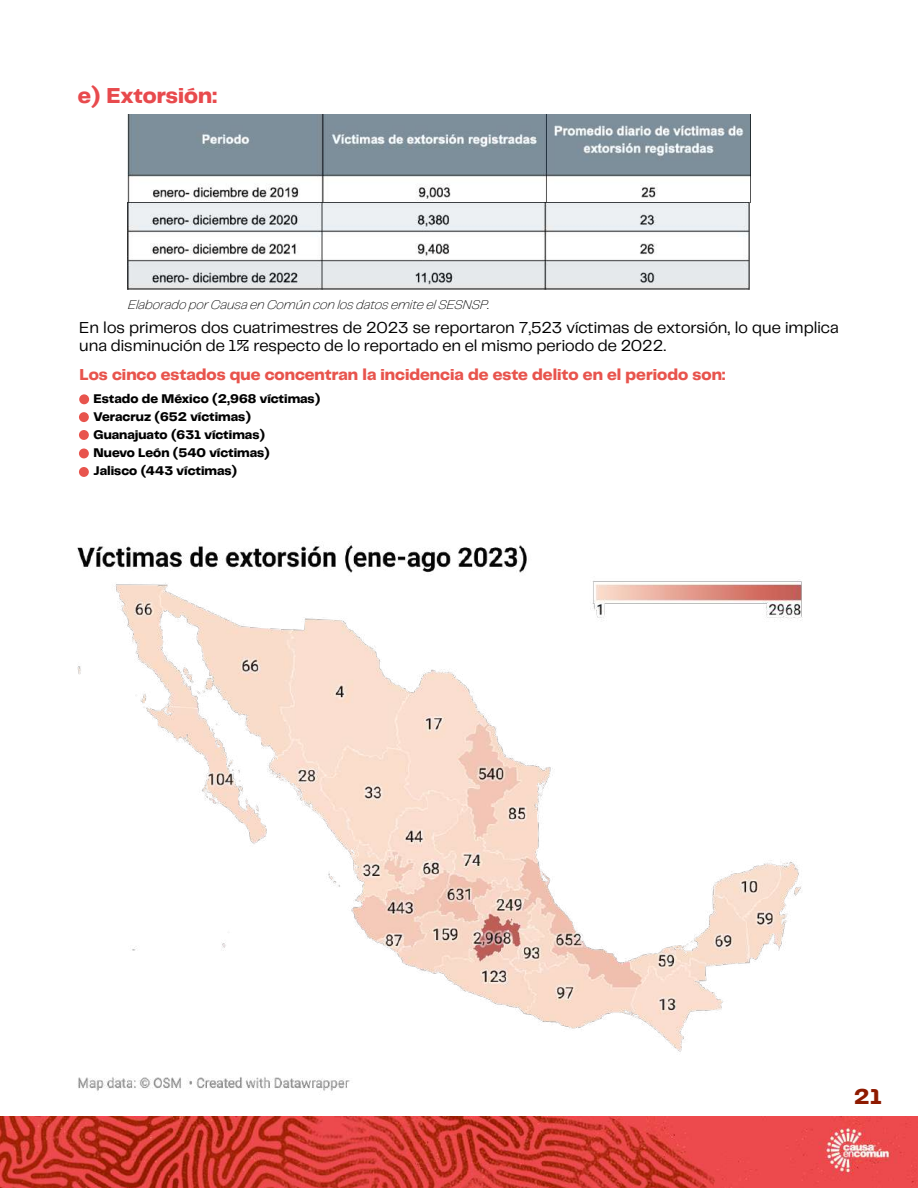
<style>
.page{position:relative;width:918px;height:1188px;background:#fff}
.page>*{position:absolute;margin:0;border:0;box-sizing:border-box;transform-origin:0 0}
.t1{font:800 22.5px "PP Telegraf";color:#e84a4d}
.t2{font:800 22.5px "PP Telegraf";color:#8e1a00}
.t3{font:16.5px/18px "PP Telegraf";color:#000}
.t4{font:800 16.5px "PP Telegraf";color:#e8544d}
.t5{font:800 13.05px/18px "PP Telegraf";color:#000}
.t6{font:italic 200 13.05px "PP Telegraf";color:#000}
</style>
<div class="page">
<img style="left:0;top:1117px;width:918px;height:71px">
<div style="left:79px;top:394px;width:10px;height:10px;background:#e8544d;border-radius:50%"></div>
<div style="left:79px;top:412px;width:10px;height:10px;background:#e8544d;border-radius:50%"></div>
<div style="left:79px;top:430px;width:10px;height:10px;background:#e8544d;border-radius:50%"></div>
<div style="left:79px;top:449px;width:10px;height:9px;background:#e8544d;border-radius:50%"></div>
<div style="left:79px;top:467px;width:10px;height:10px;background:#e8544d;border-radius:50%"></div>
<img style="left:127px;top:114px;width:623px;height:175px">
<img style="left:77px;top:543px;width:726px;height:548px">
<h1 class="t1" style="left:78px;top:80px;width:141px">e) Extorsión:</h1>
<p class="t6" style="left:128px;top:296px;width:363px">Elaborado por Causa en Común con los datos emite el SESNSP.</p>
<p class="t3" style="left:79px;top:318px;width:761px">En los primeros dos cuatrimestres de 2023 se reportaron 7,523 víctimas de extorsión, lo que implica una disminución de 1% respecto de lo reportado en el mismo periodo de 2022.</p>
<p class="t4" style="left:80px;top:363px;width:648px">Los cinco estados que concentran la incidencia de este delito en el periodo son:</p>
<p class="t5" style="left:94px;top:390px;width:228px">Estado de México (2,968 víctimas)<br>Veracruz (652 víctimas)<br>Guanajuato (631 víctimas)<br>Nuevo León (540 víctimas)<br>Jalisco (443 víctimas)</p>
<h1 class="t2" style="left:854px;top:1081px;width:29px">21</h1>
</div>
